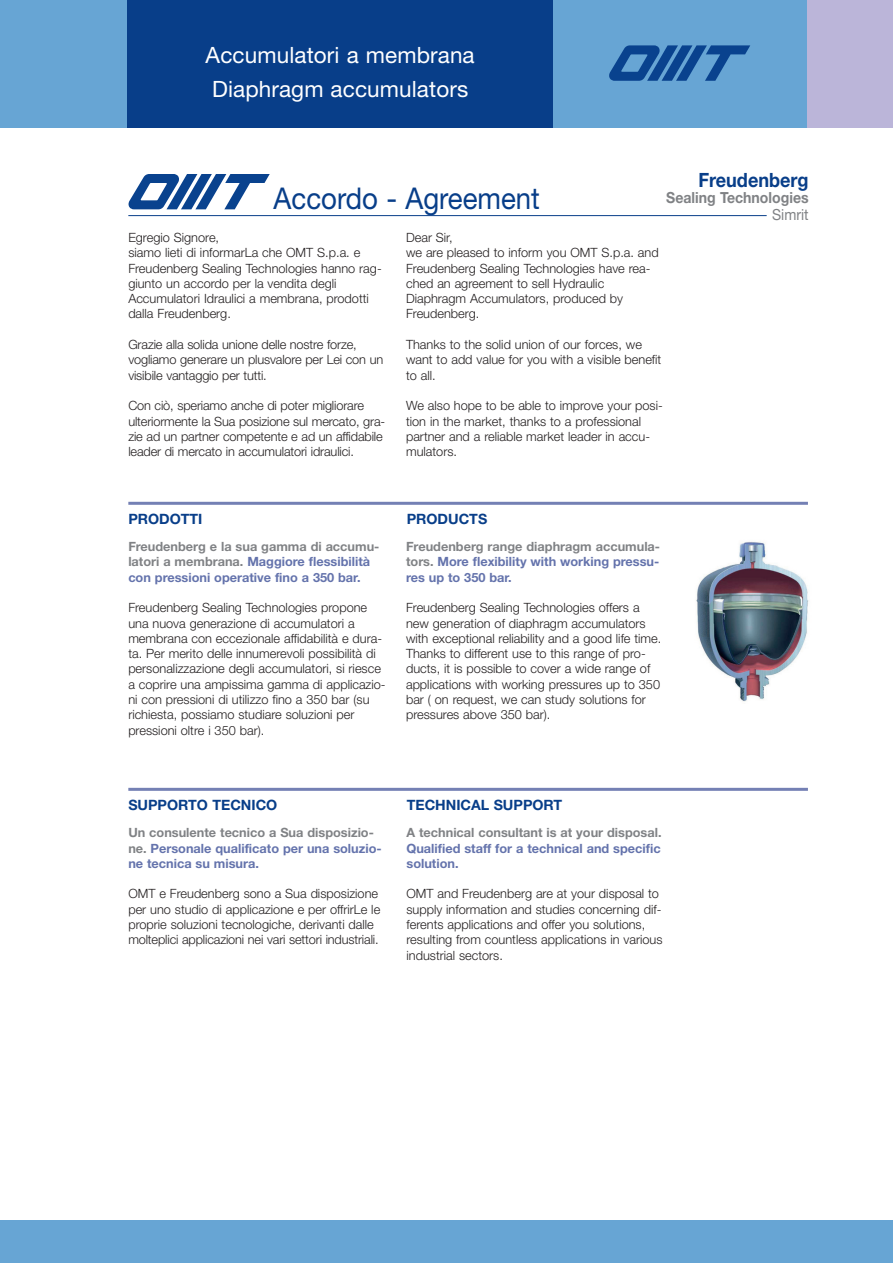
<style>
.page{position:relative;width:893px;height:1263px;background:#fff}
.page>*{position:absolute;margin:0;border:0;box-sizing:border-box;transform-origin:0 0}
.t1{font:30px "Helvetica Neue LT Std";color:#083e89;scale:.92 1}
.t2{font:22.5px/34px "Helvetica Neue LT Std";letter-spacing:.005em;color:#fff}
.t3{font:700 19.65px "Helvetica Neue LT Std";color:#083e89;scale:.92 1}
.t4{font:700 15.3px "Helvetica Neue LT Std";color:#808285;scale:.92 1}
.t5{font:15.3px "Helvetica Neue LT Std";color:#808285;scale:.92 1}
.t6{font:700 14.25px "Helvetica Neue LT Std";color:#083e89}
.t7{font:300 12.75px/15.3px "Helvetica Neue LT Std";color:#231f20}
.t8{font:700 12.75px/15.3px "Helvetica Neue LT Std";color:#6473ac}
.t9{font:700 12.75px "Helvetica Neue LT Std";color:#808285}
.s1{color:#808285}
</style>
<div class="page">
<div style="left:0;top:0;width:893px;height:128px;background:#67a5d4"></div>
<div style="left:0;top:1220px;width:893px;height:43px;background:#67a5d4"></div>
<hr style="left:128px;top:502px;width:680px;height:3px;background:#7480b4">
<svg style="left:129px;top:174px;width:141px;height:35px"></svg>
<hr style="left:128px;top:215px;width:639px;height:1px;background:#083e89">
<hr style="left:128px;top:788px;width:680px;height:3px;background:#7480b4">
<img style="left:696px;top:541px;width:113px;height:161px">
<svg style="left:609px;top:45px;width:141px;height:36px"></svg>
<div style="left:128px;top:0;width:425px;height:128px;background:#083e89"></div>
<div style="left:808px;top:0;width:85px;height:128px;background:#bbb5d9"></div>
<h2 class="t2" style="left:206px;top:40px;width:271px">Accumulatori a membrana<br>Diaphragm accumulators</h2>
<h1 class="t1" style="left:274px;top:188px;width:291px">Accordo - Agreement</h1>
<h3 class="t3" style="left:698px;top:173px;width:121px">Freudenberg</h3>
<p class="t4" style="left:666px;top:192px;width:156px">Sealing Technologies</p>
<p class="t5" style="left:772px;top:209px;width:41px">Simrit</p>
<p class="t7" style="left:128px;top:231px;width:255px">Egregio Signore,<br>siamo lieti di informarLa che OMT S.p.a. e Freudenberg Sealing Technologies hanno rag&shy;giunto un accordo per la vendita degli Accumulatori Idraulici a membrana, prodotti dalla Freudenberg.</p>
<p class="t7" style="left:128px;top:338px;width:256px">Grazie alla solida unione delle nostre forze, vogliamo generare un plusvalore per Lei con un visibile vantaggio per tutti.</p>
<p class="t7" style="left:128px;top:399px;width:258px">Con ciò, speriamo anche di poter migliorare ulteriormente la Sua posizione sul mercato, gra&shy;zie ad un partner competente e ad un affidabile leader di mercato in accumulatori idraulici.</p>
<p class="t7" style="left:406px;top:231px;width:254px">Dear Sir,<br>we are pleased to inform you OMT S.p.a. and<br>Freudenberg Sealing Technologies have rea&shy;ched an agreement to sell Hydraulic<br>Diaphragm Accumulators, produced by<br>Freudenberg.</p>
<p class="t7" style="left:406px;top:338px;width:257px">Thanks to the solid union of our forces, we want to add value for you with a visible benefit to all.</p>
<p class="t7" style="left:406px;top:399px;width:258px">We also hope to be able to improve your posi&shy;tion in the market, thanks to a professional partner and a reliable market leader in accu&shy;mulators.</p>
<p class="t6" style="left:128px;top:513px;width:76px">PRODOTTI</p>
<p class="t6" style="left:407px;top:513px;width:82px">PRODUCTS</p>
<p class="t8" style="left:128px;top:540px;width:253px"><span class="s1">Freudenberg e la sua gamma di accumu&shy;latori a membrana.</span> Maggiore flessibilità con pressioni operative fino a 350 bar.</p>
<p class="t7" style="left:128px;top:601px;width:259px">Freudenberg Sealing Technologies propone una nuova generazione di accumulatori a membrana con eccezionale affidabilità e dura&shy;ta. Per merito delle innumerevoli possibilità di personalizzazione degli accumulatori, si riesce a coprire una ampissima gamma di applicazio&shy;ni con pressioni di utilizzo fino a 350 bar (su richiesta, possiamo studiare soluzioni per pressioni oltre i 350 bar).</p>
<p class="t8" style="left:406px;top:540px;width:256px;text-align:justify"><span class="s1">Freudenberg range diaphragm accumula&shy;tors.</span> More flexibility with working pressu&shy;res up to 350 bar.</p>
<p class="t7" style="left:406px;top:601px;width:257px">Freudenberg Sealing Technologies offers a new generation of diaphragm accumulators with exceptional reliability and a good life time.<br>Thanks to different use to this range of pro&shy;ducts, it is possible to cover a wide range of applications with working pressures up to 350 bar ( on request, we can study solutions for pressures above 350 bar).</p>
<p class="t6" style="left:128px;top:800px;width:150px">SUPPORTO TECNICO</p>
<p class="t6" style="left:407px;top:800px;width:157px">TECHNICAL SUPPORT</p>
<p class="t9" style="left:406px;top:828px;width:257px">A technical consultant is at your disposal.</p>
<p class="t8" style="left:406px;top:841px;width:256px">Qualified staff for a technical and specific solution.</p>
<p class="t7" style="left:406px;top:887px;width:258px">OMT and Freudenberg are at your disposal to supply information and studies concerning dif&shy;ferents applications and offer you solutions, resulting from countless applications in various industrial sectors.</p>
<p class="t8" style="left:128px;top:826px;width:255px"><span class="s1">Un consulente tecnico a Sua disposizio&shy;ne.</span> Personale qualificato per una soluzio&shy;ne tecnica su misura.</p>
<p class="t7" style="left:128px;top:887px;width:253px">OMT e Freudenberg sono a Sua disposizione per uno studio di applicazione e per offrirLe le proprie soluzioni tecnologiche, derivanti dalle molteplici applicazioni nei vari settori industriali.</p>
</div>
